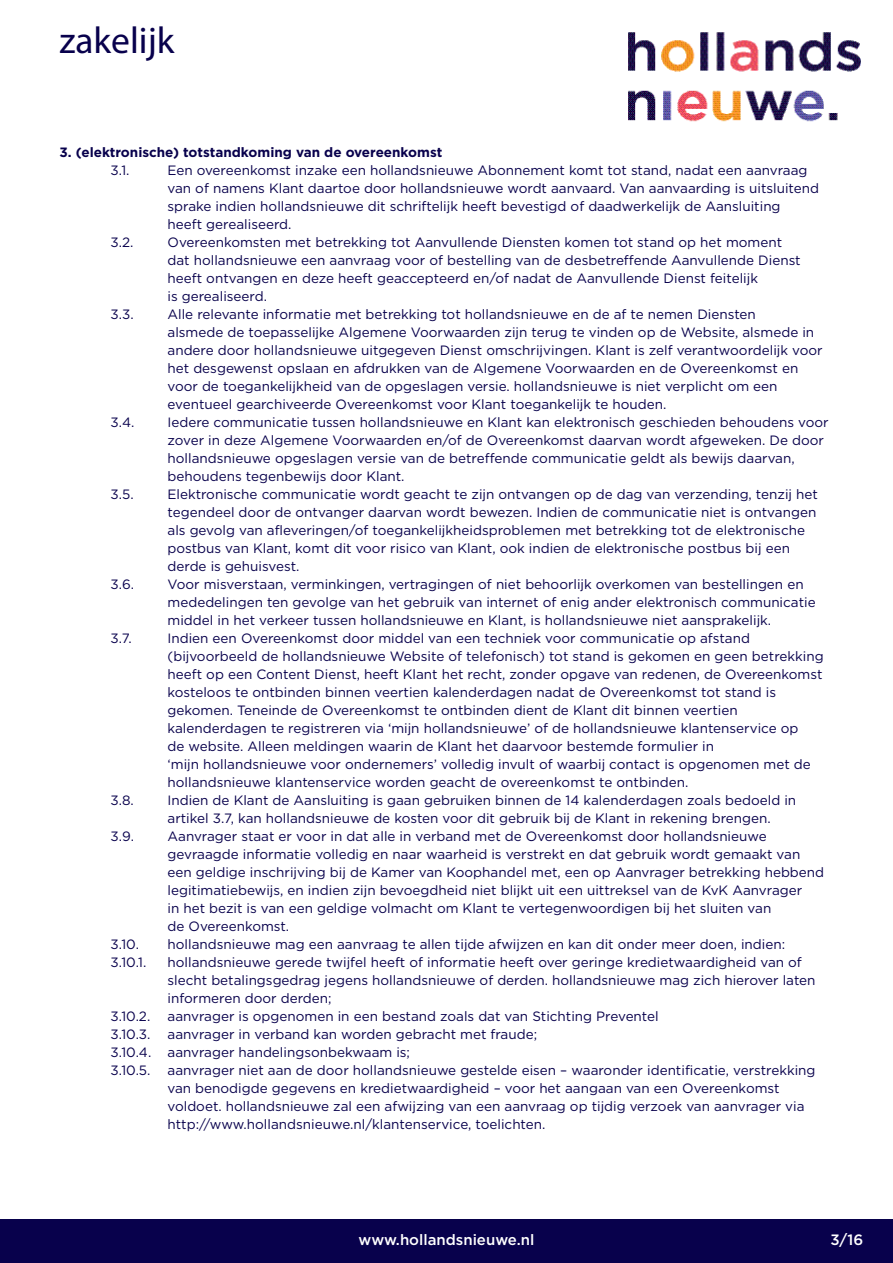
<style>
.page{position:relative;width:893px;height:1263px;background:#fff}
.page>*{position:absolute;margin:0;border:0;box-sizing:border-box;transform-origin:0 0}
.t1{font:37.5px "Myriad Pro";color:#08014c}
.t2{font:500 15px "Gotham HTF";color:#fff}
.t3{font:13.5px/18px "Gotham HTF";color:#08014c}
.t4{font:700 13.5px "Gotham HTF";color:#08014c}
</style>
<div class="page">
<div style="left:0;top:1219px;width:893px;height:44px;background:#08014c"></div>
<img style="left:628px;top:32px;width:233px;height:90px">
<h1 class="t1" style="left:60px;top:17px;width:116px">zakelijk</h1>
<p class="t4" style="left:60px;top:145px;width:384px">3. (elektronische) totstandkoming van de overeenkomst</p>
<p class="t3" style="left:111px;top:161px;width:21px">3.1.</p>
<p class="t3" style="left:168px;top:161px;width:653px">Een overeenkomst inzake een hollandsnieuwe Abonnement komt tot stand, nadat een aanvraag van of namens Klant daartoe door hollandsnieuwe wordt aanvaard. Van aanvaarding is uitsluitend sprake indien hollandsnieuwe dit schriftelijk heeft bevestigd of daadwerkelijk de Aansluiting<br>heeft gerealiseerd.</p>
<p class="t3" style="left:111px;top:233px;width:24px">3.2.</p>
<p class="t3" style="left:168px;top:233px;width:635px">Overeenkomsten met betrekking tot Aanvullende Diensten komen tot stand op het moment dat hollandsnieuwe een aanvraag voor of bestelling van de desbetreffende Aanvullende Dienst heeft ontvangen en deze heeft geaccepteerd en/of nadat de Aanvullende Dienst feitelijk<br>is gerealiseerd.</p>
<p class="t3" style="left:111px;top:305px;width:25px">3.3.</p>
<p class="t3" style="left:168px;top:305px;width:657px">Alle relevante informatie met betrekking tot hollandsnieuwe en de af te nemen Diensten<br>alsmede de toepasselijke Algemene Voorwaarden zijn terug te vinden op de Website, alsmede in andere door hollandsnieuwe uitgegeven Dienst omschrijvingen. Klant is zelf verantwoordelijk voor het desgewenst opslaan en afdrukken van de Algemene Voorwaarden en de Overeenkomst en voor de toegankelijkheid van de opgeslagen versie. hollandsnieuwe is niet verplicht om een eventueel gearchiveerde Overeenkomst voor Klant toegankelijk te houden.</p>
<p class="t3" style="left:111px;top:413px;width:25px">3.4.</p>
<p class="t3" style="left:168px;top:413px;width:662px">Iedere communicatie tussen hollandsnieuwe en Klant kan elektronisch geschieden behoudens voor zover in deze Algemene Voorwaarden en/of de Overeenkomst daarvan wordt afgeweken. De door hollandsnieuwe opgeslagen versie van de betreffende communicatie geldt als bewijs daarvan, behoudens tegenbewijs door Klant.</p>
<p class="t3" style="left:111px;top:485px;width:25px">3.5.</p>
<p class="t3" style="left:168px;top:485px;width:652px">Elektronische communicatie wordt geacht te zijn ontvangen op de dag van verzending, tenzij het tegendeel door de ontvanger daarvan wordt bewezen. Indien de communicatie niet is ontvangen als gevolg van afleveringen/of toegankelijkheidsproblemen met betrekking tot de elektronische postbus van Klant, komt dit voor risico van Klant, ook indien de elektronische postbus bij een derde is gehuisvest.</p>
<p class="t3" style="left:111px;top:575px;width:25px">3.6.</p>
<p class="t3" style="left:168px;top:575px;width:650px">Voor misverstaan, verminkingen, vertragingen of niet behoorlijk overkomen van bestellingen en mededelingen ten gevolge van het gebruik van internet of enig ander elektronisch communicatie middel in het verkeer tussen hollandsnieuwe en Klant, is hollandsnieuwe niet aansprakelijk.</p>
<p class="t3" style="left:111px;top:629px;width:23px">3.7.</p>
<p class="t3" style="left:168px;top:629px;width:658px">Indien een Overeenkomst door middel van een techniek voor communicatie op afstand (bijvoorbeeld de hollandsnieuwe Website of telefonisch) tot stand is gekomen en geen betrekking heeft op een Content Dienst, heeft Klant het recht, zonder opgave van redenen, de Overeenkomst kosteloos te ontbinden binnen veertien kalenderdagen nadat de Overeenkomst tot stand is</p>
<p class="t3" style="left:168px;top:701px;width:572px">gekomen. Teneinde de Overeenkomst te ontbinden dient de Klant dit binnen veertien</p>
<p class="t3" style="left:168px;top:719px;width:645px">kalenderdagen te registreren via ‘mijn hollandsnieuwe’ of de hollandsnieuwe klantenservice op de website. Alleen meldingen waarin de Klant het daarvoor bestemde formulier in<br>‘mijn hollandsnieuwe voor ondernemers’ volledig invult of waarbij contact is opgenomen met de hollandsnieuwe klantenservice worden geacht de overeenkomst te ontbinden.</p>
<p class="t3" style="left:111px;top:791px;width:25px">3.8.</p>
<p class="t3" style="left:168px;top:791px;width:630px">Indien de Klant de Aansluiting is gaan gebruiken binnen de 14 kalenderdagen zoals bedoeld in artikel 3.7, kan hollandsnieuwe de kosten voor dit gebruik bij de Klant in rekening brengen.</p>
<p class="t3" style="left:111px;top:827px;width:25px">3.9.</p>
<p class="t3" style="left:168px;top:827px;width:658px">Aanvrager staat er voor in dat alle in verband met de Overeenkomst door hollandsnieuwe gevraagde informatie volledig en naar waarheid is verstrekt en dat gebruik wordt gemaakt van een geldige inschrijving bij de Kamer van Koophandel met, een op Aanvrager betrekking hebbend legitimatiebewijs, en indien zijn bevoegdheid niet blijkt uit een uittreksel van de KvK Aanvrager<br>in het bezit is van een geldige volmacht om Klant te vertegenwoordigen bij het sluiten van</p>
<p class="t3" style="left:168px;top:917px;width:123px">de Overeenkomst.</p>
<p class="t3" style="left:111px;top:935px;width:30px">3.10.</p>
<p class="t3" style="left:168px;top:935px;width:619px">hollandsnieuwe mag een aanvraag te allen tijde afwijzen en kan dit onder meer doen, indien:</p>
<p class="t3" style="left:111px;top:953px;width:37px">3.10.1.</p>
<p class="t3" style="left:168px;top:953px;width:650px">hollandsnieuwe gerede twijfel heeft of informatie heeft over geringe kredietwaardigheid van of slecht betalingsgedrag jegens hollandsnieuwe of derden. hollandsnieuwe mag zich hierover laten informeren door derden;</p>
<p class="t3" style="left:111px;top:1007px;width:41px">3.10.2.</p>
<p class="t3" style="left:168px;top:1007px;width:493px">aanvrager is opgenomen in een bestand zoals dat van Stichting Preventel</p>
<p class="t3" style="left:111px;top:1025px;width:42px">3.10.3.</p>
<p class="t3" style="left:168px;top:1025px;width:371px">aanvrager in verband kan worden gebracht met fraude;</p>
<p class="t3" style="left:111px;top:1043px;width:301px">3.10.4. aanvrager handelingsonbekwaam is;</p>
<p class="t3" style="left:111px;top:1061px;width:42px">3.10.5.</p>
<p class="t3" style="left:168px;top:1061px;width:649px">aanvrager niet aan de door hollandsnieuwe gestelde eisen – waaronder identificatie, verstrekking van benodigde gegevens en kredietwaardigheid – voor het aangaan van een Overeenkomst voldoet. hollandsnieuwe zal een afwijzing van een aanvraag op tijdig verzoek van aanvrager via http://www.hollandsnieuwe.nl/klantenservice, toelichten.</p>
<p class="t2" style="left:359px;top:1231px;width:177px">www.hollandsnieuwe.nl</p>
<p class="t2" style="left:830px;top:1231px;width:34px">3/16</p>
</div>
